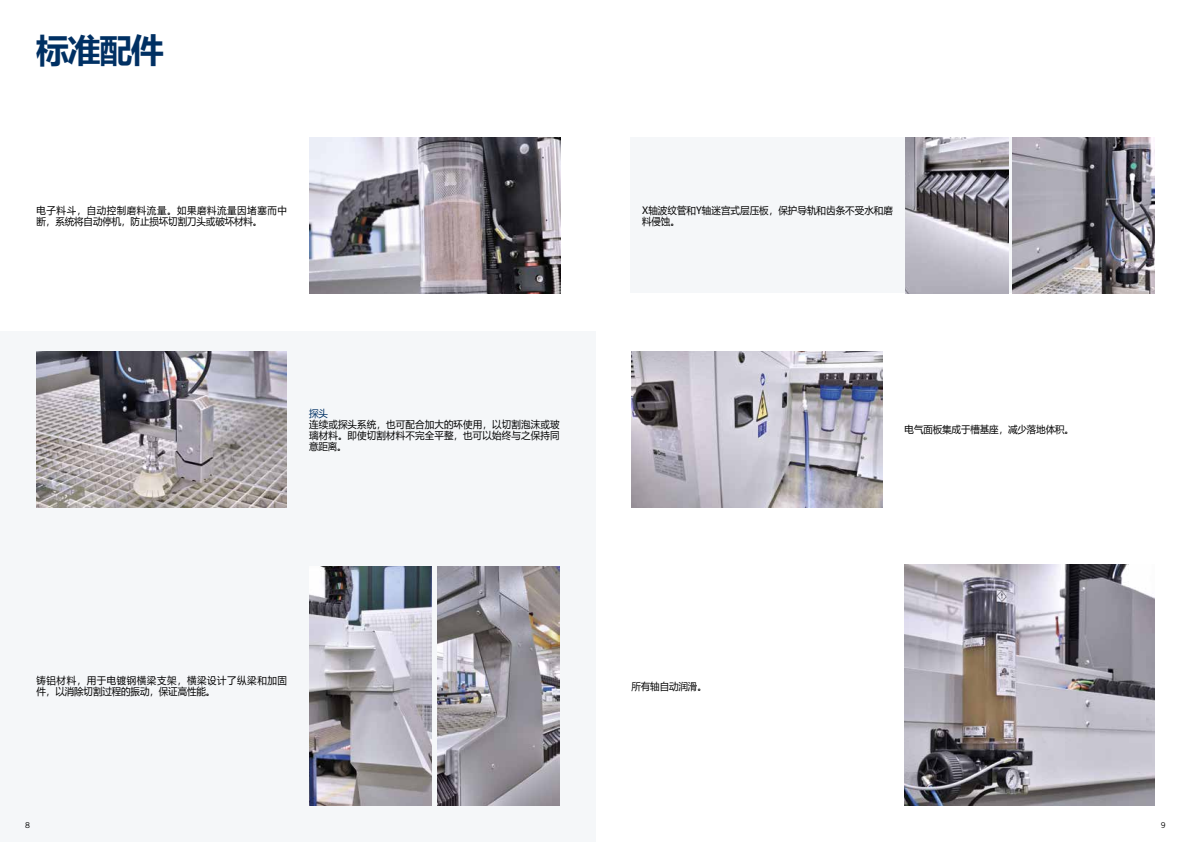
<style>
.page{position:relative;width:1191px;height:842px;background:#fff}
.page>*{position:absolute;margin:0;border:0;box-sizing:border-box;transform-origin:0 0}
.t1{font:700 33px "Microsoft Ya Hei";color:#003063}
.t2{font:10px/11px "Microsoft Ya Hei";letter-spacing:.005em;color:#000;scale:.95 1}
.t3{font:10px/11px "Microsoft Ya Hei";letter-spacing:.055em;color:#000;scale:.95 1}
.t4{font:10px "Microsoft Ya Hei";color:#003063;scale:.95 1}
.t5{font:8px "Trade Gothic LT Std";color:#000}
</style>
<div class="page">
<div style="left:631px;top:137px;width:524px;height:156px;background:#f5f7f9"></div>
<div style="left:0;top:332px;width:595px;height:510px;background:#f5f7f9"></div>
<img style="left:905px;top:137px;width:103px;height:156px">
<img style="left:1012px;top:137px;width:143px;height:156px">
<img style="left:36px;top:351px;width:251px;height:156px">
<img style="left:631px;top:351px;width:251px;height:156px">
<img style="left:309px;top:566px;width:123px;height:240px">
<img style="left:437px;top:566px;width:122px;height:240px">
<img style="left:309px;top:137px;width:251px;height:156px">
<img style="left:904px;top:565px;width:251px;height:241px">
<h1 class="t1" style="left:36px;top:27px;width:129px">标准配件</h1>
<p class="t3" style="left:37px;top:205px;width:265px">电子料斗，自动控制磨料流量。如果磨料流量因堵塞而中断，系统将自动停机，防止损坏切割刀头或破坏材料。</p>
<p class="t4" style="left:309px;top:406px;width:21px">探头</p>
<p class="t2" style="left:309px;top:418px;width:265px;text-align:justify">连续或探头系统，也可配合加大的环使用，以切割泡沫或玻璃材料。即使切割材料不完全平整，也可以始终与之保持同意距离。</p>
<p class="t2" style="left:642px;top:205px;width:265px">X轴波纹管和Y轴迷宫式层压板，保护导轨和齿条不受水和磨料侵蚀。</p>
<p class="t2" style="left:904px;top:424px;width:180px">电气面板集成于槽基座，减少落地体积。</p>
<p class="t3" style="left:37px;top:674px;width:265px">铸铝材料，用于电镀钢横梁支架，横梁设计了纵梁和加固件，以消除切割过程的振动，保证高性能。</p>
<p class="t2" style="left:631px;top:680px;width:81px">所有轴自动润滑。</p>
<p class="t5" style="left:25px;top:820px;width:6px">8</p>
<p class="t5" style="left:1160px;top:820px;width:6px">9</p>
</div>
